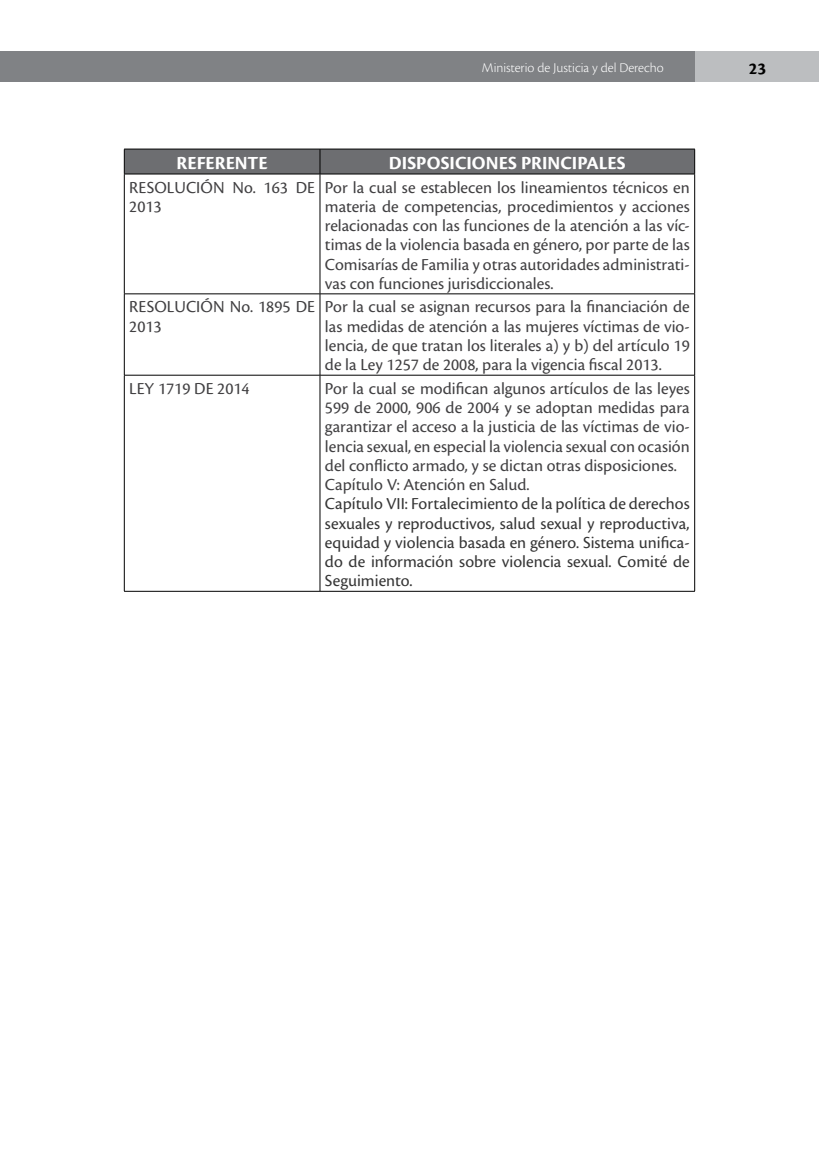
<style>
.page{position:relative;width:819px;height:1166px;background:#fff}
.page>*{position:absolute;margin:0;border:0;box-sizing:border-box;transform-origin:0 0}
.t1{font:700 19.25px "Cronos Pro";letter-spacing:.005em;color:#fff}
.t2{font:17.5px/19.2px "Cronos Pro";color:#414042}
.t3{font:17.5px/19.2px "Cronos Pro";color:#363636;text-align:justify}
.t4{font:700 17.5px "Cronos Pro";color:#000}
.t5{font:300 14px "Cronos Pro";letter-spacing:-.005em;color:#fff}
</style>
<div class="page">
<div style="left:0;top:52px;width:696px;height:30px;background:#808285"></div>
<div style="left:695px;top:52px;width:124px;height:30px;background:#bcbec0"></div>
<hr style="left:124px;top:293px;width:196px;height:1px;background:#000">
<hr style="left:320px;top:293px;width:374px;height:1px;background:#000">
<hr style="left:124px;top:375px;width:196px;height:1px;background:#000">
<hr style="left:320px;top:375px;width:374px;height:1px;background:#000">
<hr style="left:319px;top:174px;width:1px;height:120px;background:#000">
<hr style="left:319px;top:294px;width:1px;height:81px;background:#000">
<hr style="left:319px;top:375px;width:1px;height:216px;background:#000">
<hr style="left:124px;top:174px;width:1px;height:120px;background:#000">
<hr style="left:694px;top:174px;width:1px;height:120px;background:#000">
<hr style="left:124px;top:294px;width:1px;height:81px;background:#000">
<hr style="left:694px;top:294px;width:1px;height:81px;background:#000">
<hr style="left:124px;top:375px;width:1px;height:216px;background:#000">
<hr style="left:694px;top:375px;width:1px;height:216px;background:#000">
<hr style="left:124px;top:591px;width:196px;height:1px;background:#000">
<hr style="left:320px;top:591px;width:374px;height:1px;background:#000">
<svg style="left:124px;top:149px;width:571px;height:25px;background:#68696b"></svg>
<hr style="left:124px;top:174px;width:196px;height:1px;background:#000">
<hr style="left:320px;top:174px;width:374px;height:1px;background:#000">
<p class="t5" style="left:482px;top:60px;width:183px">Ministerio de Justicia y del Derecho</p>
<p class="t4" style="left:748px;top:58px;width:19px">23</p>
<p class="t1" style="left:177px;top:152px;width:82px">REFERENTE</p>
<p class="t1" style="left:389px;top:152px;width:238px">DISPOSICIONES PRINCIPALES</p>
<p class="t2" style="left:129px;top:178px;width:187px">RESOLUCIÓN No. 163 DE<br>2013</p>
<p class="t2" style="left:325px;top:178px;width:366px;text-align:justify">Por la cual se establecen los lineamientos técnicos en materia de competencias, procedimientos y acciones relacionadas con las funciones de la atención a las víc&shy;timas de la violencia basada en género, por parte de las Comisarías de Familia y otras autoridades administrati&shy;vas con funciones jurisdiccionales.</p>
<p class="t2" style="left:129px;top:297px;width:187px">RESOLUCIÓN No. 1895 DE<br>2013</p>
<p class="t2" style="left:325px;top:297px;width:366px;text-align:justify">Por la cual se asignan recursos para la financiación de las medidas de atención a las mujeres víctimas de vio&shy;lencia, de que tratan los literales a) y b) del artículo 19 de la Ley 1257 de 2008, para la vigencia fiscal 2013.</p>
<p class="t2" style="left:129px;top:379px;width:122px">LEY 1719 DE 2014</p>
<p class="t2" style="left:325px;top:379px;width:366px">Por la cual se modifican algunos artículos de las leyes 599 de 2000, 906 de 2004 y se adoptan medidas para garantizar el acceso a la justicia de las víctimas de vio&shy;lencia sexual, en especial la violencia sexual con ocasión del conflicto armado, y se dictan otras disposiciones.<br>Capítulo V: Atención en Salud.</p>
<p class="t3" style="left:325px;top:494px;width:366px">Capítulo VII: Fortalecimiento de la política de derechos sexuales y reproductivos, salud sexual y reproductiva, equidad y violencia basada en género. Sistema unifica&shy;do de información sobre violencia sexual. Comité de Seguimiento.</p>
</div>
